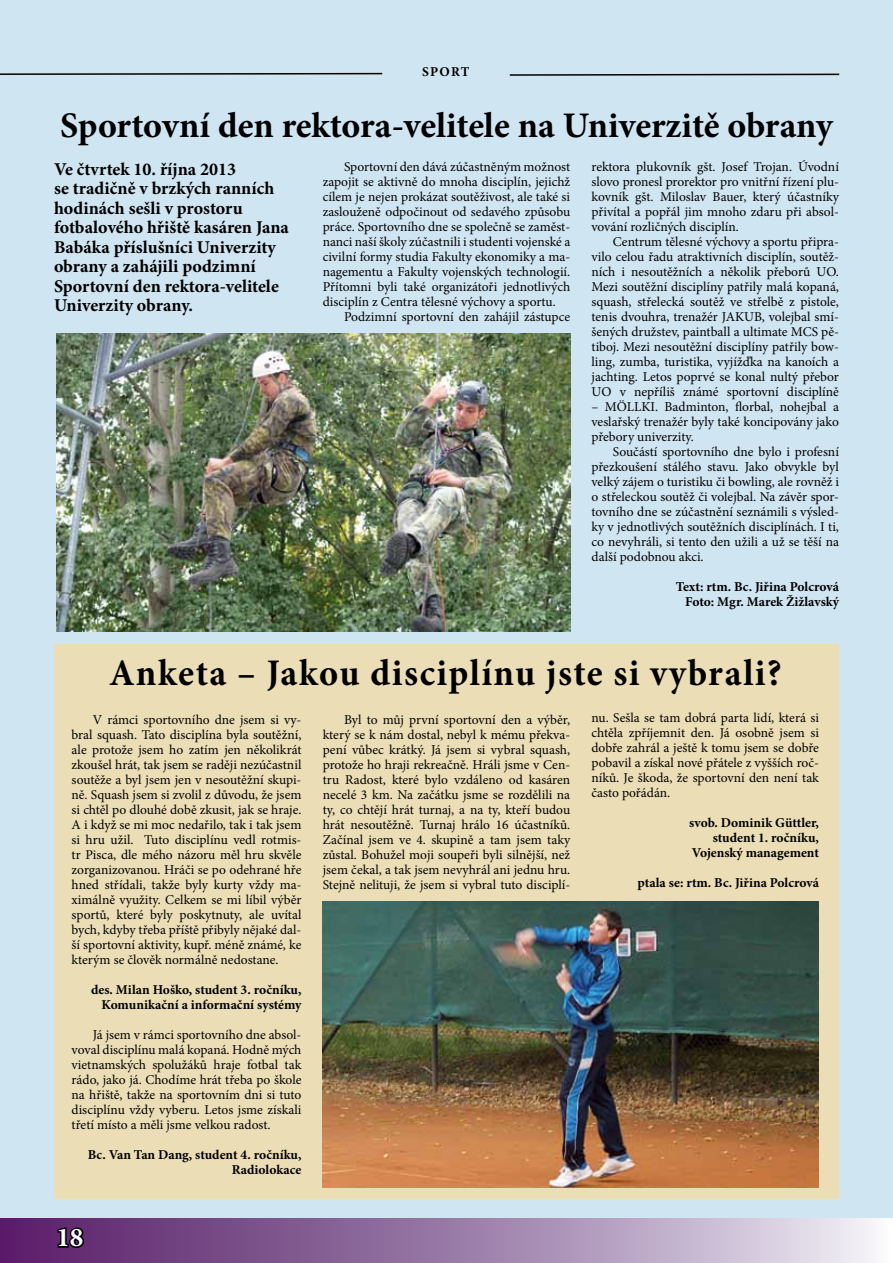
<style>
.page{position:relative;width:893px;height:1263px;background:#fff}
.page>*{position:absolute;margin:0;border:0;box-sizing:border-box;transform-origin:0 0}
.t1{font:700 37.5px "Minion Pro";letter-spacing:.04em;color:#000}
.t2{font:700 36px "Minion Pro";letter-spacing:-.005em;color:#000}
.t3{font:700 27px "Minion Pro";color:#fff}
.t4{font:700 18px/19.5px "Minion Pro";color:#000}
.t5{font:13.5px/15px "Minion Pro";color:#000;text-align:justify}
.t6{font:700 13.5px/15px "Minion Pro";color:#000;text-align:right}
</style>
<div class="page">
<div style="left:0;top:0;width:893px;height:1226px;background:#d0e5f2"></div>
<div style="left:0;top:1219px;width:893px;height:44px;background:linear-gradient(to right,#511462,#ecebf3)"></div>
<svg style="left:56px;top:1225px;width:30px;height:24px"></svg>
<svg style="left:0;top:72px;width:383px;height:3px"></svg>
<svg style="left:509px;top:73px;width:331px;height:3px"></svg>
<img style="left:56px;top:334px;width:515px;height:297px">
<div style="left:54px;top:645px;width:785px;height:554px;background:#ebddb5"></div>
<img style="left:322px;top:901px;width:496px;height:286px">
<p class="t6" style="left:422px;top:64px;width:49px">SPORT</p>
<h2 class="t2" style="left:60px;top:100px;width:774px">Sportovní den rektora-velitele na Univerzitě obrany</h2>
<h3 class="t4" style="left:54px;top:159px;width:237px">Ve čtvrtek 10. října 2013<br>se tradičně v brzkých ranních hodinách sešli v prostoru fotbalového hřiště kasáren Jana<br>Babáka příslušníci Univerzity obrany a zahájili podzimní<br>Sportovní den rektora-velitele<br>Univerzity obrany.</h3>
<p class="t5" style="left:323px;top:160px;width:249px;text-indent:21px">Sportovní den dává zúčastněným možnost zapojit se aktivně do mnoha disciplín, jejichž cílem je nejen prokázat soutěživost, ale také si zaslouženě odpočinout od sedavého způsobu práce. Sportovního dne se společně se zaměst&shy;nanci naší školy zúčastnili i studenti vojenské a civilní formy studia Fakulty ekonomiky a ma&shy;nagementu a Fakulty vojenských technologií.<br>Přítomni byli také organizátoři jednotlivých disciplín z Centra tělesné výchovy a sportu.</p>
<p class="t5" style="left:344px;top:310px;width:228px">Podzimní sportovní den zahájil zástupce</p>
<p class="t5" style="left:591px;top:160px;width:249px">rektora plukovník gšt. Josef Trojan. Úvodní slovo pronesl prorektor pro vnitřní řízení plu&shy;kovník gšt. Miloslav Bauer, který účastníky přivítal a popřál jim mnoho zdaru při absol&shy;vování rozličných disciplín.</p>
<p class="t5" style="left:591px;top:235px;width:249px;text-indent:21px">Centrum tělesné výchovy a sportu připra&shy;vilo celou řadu atraktivních disciplín, soutěž&shy;ních i nesoutěžních a několik přeborů UO.<br>Mezi soutěžní disciplíny patřily malá kopaná, squash, střelecká soutěž ve střelbě z pistole, tenis dvouhra, trenažér JAKUB, volejbal smí&shy;šených družstev, paintball a ultimate MCS pě&shy;tiboj. Mezi nesoutěžní disciplíny patřily bow&shy;ling, zumba, turistika, vyjížďka na kanoích a jachting. Letos poprvé se konal nultý přebor UO v nepříliš známé sportovní disciplíně</p>
<p class="t5" style="left:591px;top:400px;width:249px">– MÖLLKI. Badminton, florbal, nohejbal a veslařský trenažér byly také koncipovány jako přebory univerzity.</p>
<p class="t5" style="left:591px;top:445px;width:249px;text-indent:21px">Součástí sportovního dne bylo i profesní přezkoušení stálého stavu. Jako obvykle byl velký zájem o turistiku či bowling, ale rovněž i o střeleckou soutěž či volejbal. Na závěr spor&shy;tovního dne se zúčastnění seznámili s výsled&shy;ky v jednotlivých soutěžních disciplínách. I ti, co nevyhráli, si tento den užili a už se těší na další podobnou akci.</p>
<p class="t6" style="left:676px;top:579px;width:165px">Text: rtm. Bc. Jiřina Polcrová<br>Foto: Mgr. Marek Žižlavský</p>
<h1 class="t1" style="left:109px;top:647px;width:674px">Anketa – Jakou disciplínu jste si vybrali?</h1>
<p class="t5" style="left:72px;top:712px;width:231px;text-indent:21px">V rámci sportovního dne jsem si vy&shy;bral squash. Tato disciplína byla soutěžní, ale protože jsem ho zatím jen několikrát zkoušel hrát, tak jsem se raději nezúčastnil soutěže a byl jsem jen v nesoutěžní skupi&shy;ně. Squash jsem si zvolil z důvodu, že jsem si chtěl po dlouhé době zkusit, jak se hraje.<br>A i když se mi moc nedařilo, tak i tak jsem si hru užil. Tuto disciplínu vedl rotmis&shy;tr Pisca, dle mého názoru měl hru skvěle zorganizovanou. Hráči se po odehrané hře hned střídali, takže byly kurty vždy ma&shy;ximálně využity. Celkem se mi líbil výběr sportů, které byly poskytnuty, ale uvítal bych, kdyby třeba příště přibyly nějaké dal&shy;ší sportovní aktivity, kupř. méně známé, ke kterým se člověk normálně nedostane.</p>
<p class="t6" style="left:91px;top:982px;width:212px">des. Milan Hoško, student 3. ročníku,<br>Komunikační a informační systémy</p>
<p class="t5" style="left:72px;top:1027px;width:231px;text-indent:21px">Já jsem v rámci sportovního dne absol&shy;voval disciplínu malá kopaná. Hodně mých vietnamských spolužáků hraje fotbal tak rádo, jako já. Chodíme hrát třeba po škole na hřiště, takže na sportovním dni si tuto disciplínu vždy vyberu. Letos jsme získali třetí místo a měli jsme velkou radost.</p>
<p class="t6" style="left:88px;top:1147px;width:215px">Bc. Van Tan Dang, student 4. ročníku,<br>Radiolokace</p>
<p class="t5" style="left:323px;top:712px;width:249px;text-indent:21px">Byl to můj první sportovní den a výběr, který se k nám dostal, nebyl k mému překva&shy;pení vůbec krátký. Já jsem si vybral squash, protože ho hraji rekreačně. Hráli jsme v Cen&shy;tru Radost, které bylo vzdáleno od kasáren necelé 3 km. Na začátku jsme se rozdělili na ty, co chtějí hrát turnaj, a na ty, kteří budou hrát nesoutěžně. Turnaj hrálo 16 účastníků.<br>Začínal jsem ve 4. skupině a tam jsem taky zůstal. Bohužel moji soupeři byli silnější, než jsem čekal, a tak jsem nevyhrál ani jednu hru.<br>Stejně nelituji, že jsem si vybral tuto disciplí-</p>
<p class="t5" style="left:591px;top:710px;width:229px">nu. Sešla se tam dobrá parta lidí, která si chtěla zpříjemnit den. Já osobně jsem si dobře zahrál a ještě k tomu jsem se dobře pobavil a získal nové přátele z vyšších roč&shy;níků. Je škoda, že sportovní den není tak často pořádán.</p>
<p class="t6" style="left:689px;top:815px;width:131px">svob. Dominik Güttler, student 1. ročníku,<br>Vojenský management</p>
<p class="t6" style="left:638px;top:875px;width:183px">ptala se: rtm. Bc. Jiřina Polcrová</p>
<h3 class="t3" style="left:56px;top:1218px;width:28px">18</h3>
</div>
